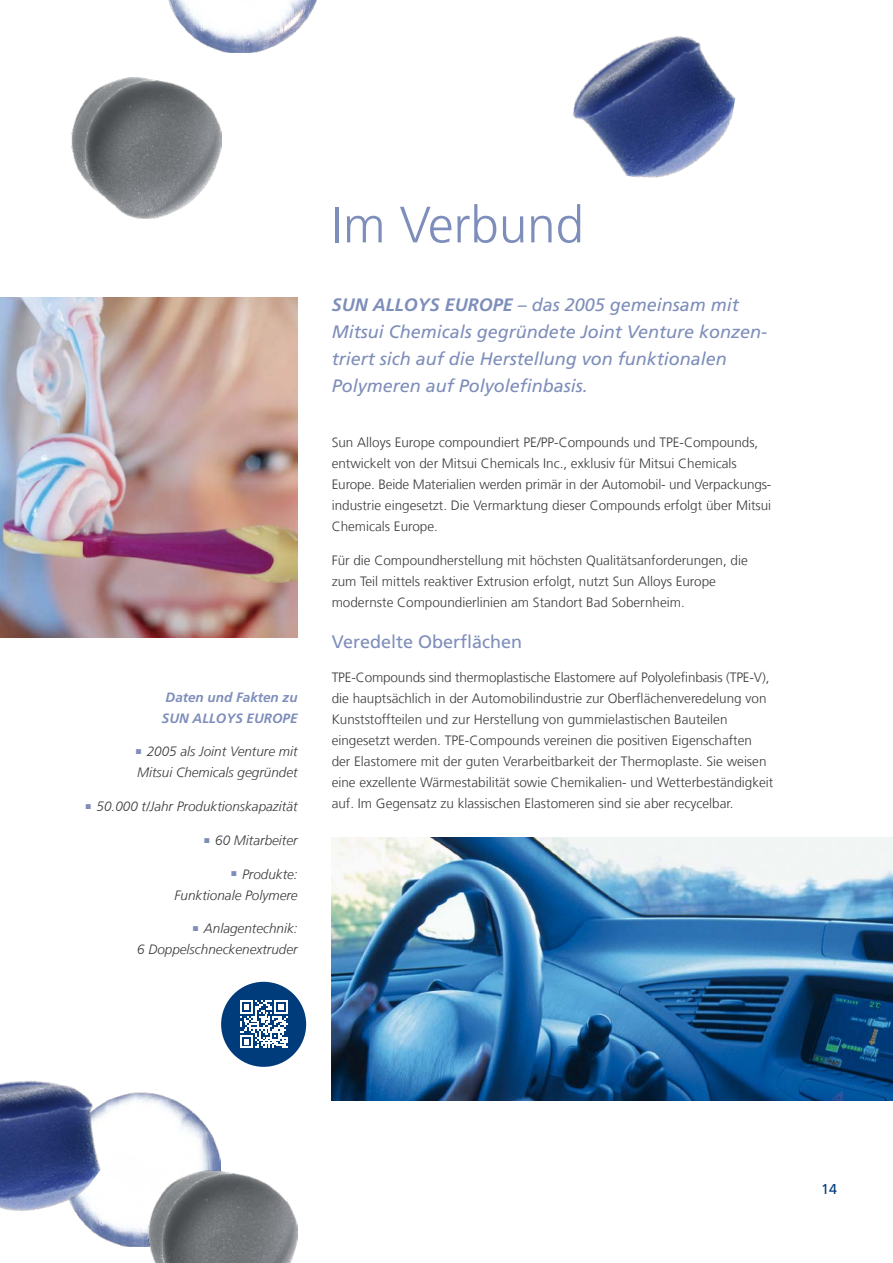
<style>
.page{position:relative;width:893px;height:1263px;background:#fff}
.page>*{position:absolute;margin:0;border:0;box-sizing:border-box;transform-origin:0 0}
.t1{font:300 51px "Frutiger LT Com";color:#7e8eba}
.t2{font:italic 18px/27px "Frutiger LT Com";color:#7e8eba}
.t3{font:18px "Frutiger LT Com";color:#7e8eba}
.t4{font:14.25px "Frutiger LT Com";color:#003c7c}
.t5{font:300 13.5px/21px "Frutiger LT Com";color:#3b3b3a}
.t6{font:italic 300 13.5px/21px "Frutiger LT Com";color:#3b3b3a;text-align:right}
.t7{font:italic 700 13.5px/21px "Frutiger LT Com";color:#7e8eba}
.s1{font-weight:700}
</style>
<div class="page">
<img style="left:71px;top:77px;width:150px;height:141px">
<img style="left:130px;top:1092px;width:91px;height:155px">
<img style="left:0;top:1080px;width:130px;height:167px">
<img style="left:168px;top:0;width:149px;height:52px">
<img style="left:572px;top:36px;width:164px;height:142px">
<img style="left:140px;top:1169px;width:158px;height:94px">
<div style="left:221px;top:982px;width:85px;height:85px;background:#003c7c;border-radius:50%"></div>
<svg style="left:240px;top:1000px;width:48px;height:48px"></svg>
<img style="left:0;top:298px;width:298px;height:340px">
<img style="left:332px;top:837px;width:561px;height:264px">
<p class="t7" style="left:162px;top:686px;width:137px">Daten und Fakten zu<br>SUN ALLOYS EUROPE</p>
<p class="t6" style="left:135px;top:741px;width:164px;text-align:left"><sup>■</sup> 2005 als Joint Venture mit<br>Mitsui Chemicals gegründet</p>
<p class="t6" style="left:85px;top:796px;width:214px"><sup>■</sup> 50.000 t/Jahr Produktionskapazität</p>
<p class="t6" style="left:204px;top:830px;width:95px"><sup>■</sup> 60 Mitarbeiter</p>
<p class="t6" style="left:175px;top:863px;width:124px"><sup>■</sup> Produkte:<br>Funktionale Polymere</p>
<p class="t6" style="left:137px;top:918px;width:162px"><sup>■</sup> Anlagentechnik:<br>6 Doppelschneckenextruder</p>
<h1 class="t1" style="left:332px;top:195px;width:254px">Im Verbund</h1>
<h2 class="t2" style="left:332px;top:291px;width:437px"><span class="s1">SUN ALLOYS EUROPE</span> – das 2005 gemeinsam mit Mitsui Chemicals gegründete Joint Venture konzen&shy;triert sich auf die Herstellung von funktionalen Polymeren auf Polyolefinbasis.</h2>
<p class="t5" style="left:332px;top:432px;width:441px">Sun Alloys Europe compoundiert PE/PP-Compounds und TPE-Compounds, entwickelt von der Mitsui Chemicals Inc., exklusiv für Mitsui Chemicals Europe. Beide Materialien werden primär in der Automobil- und Verpackungs&shy;industrie eingesetzt. Die Vermarktung dieser Compounds erfolgt über Mitsui Chemicals Europe.</p>
<p class="t5" style="left:332px;top:550px;width:418px">Für die Compoundherstellung mit höchsten Qualitätsanforderungen, die zum Teil mittels reaktiver Extrusion erfolgt, nutzt Sun Alloys Europe modernste Compoundierlinien am Standort Bad Sobernheim.</p>
<h2 class="t3" style="left:332px;top:631px;width:192px">Veredelte Oberflächen</h2>
<p class="t5" style="left:332px;top:667px;width:443px">TPE-Compounds sind thermoplastische Elastomere auf Polyolefinbasis (TPE-V), die hauptsächlich in der Automobilindustrie zur Oberflächenveredelung von Kunststoffteilen und zur Herstellung von gummielastischen Bauteilen eingesetzt werden. TPE-Compounds vereinen die positiven Eigenschaften der Elastomere mit der guten Verarbeitbarkeit der Thermoplaste. Sie weisen eine exzellente Wärmestabilität sowie Chemikalien- und Wetterbeständigkeit auf. Im Gegensatz zu klassischen Elastomeren sind sie aber recycelbar.</p>
<p class="t4" style="left:821px;top:1180px;width:17px">14</p>
</div>
